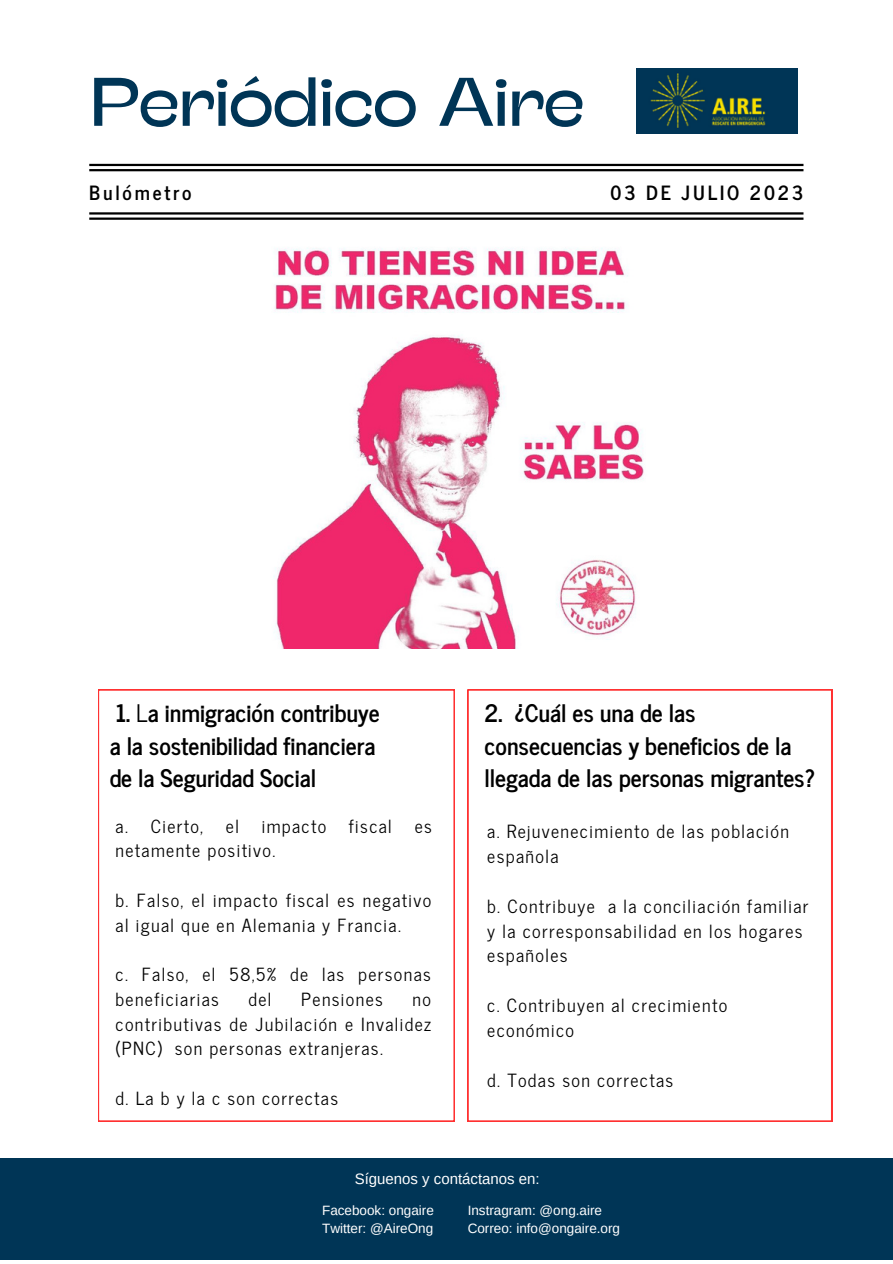
<style>
.page{position:relative;width:893px;height:1264px;background:#fff}
.page>*{position:absolute;margin:0;border:0;box-sizing:border-box;transform-origin:0 0}
.t1{font:68.55px "Stinger Wide";color:#003556}
.t2{font:700 24px/32.5px "News Cycle";color:#000}
.t3{font:700 19.5px "News Cycle";letter-spacing:.145em;color:#000}
.t4{font:18px/24.8px "News Cycle";letter-spacing:.075em;color:#000}
.t5{font:15px "Arimo";color:#fff}
.t6{font:13.5px "Arimo";color:#fff}
.s1{font-weight:400}
</style>
<div class="page">
<hr style="left:89px;top:217px;width:714px;height:3px;background:#000">
<hr style="left:89px;top:169px;width:714px;height:2px;background:#000">
<hr style="left:89px;top:212px;width:714px;height:2px;background:#000">
<hr style="left:89px;top:164px;width:714px;height:2px;background:#000">
<img style="left:636px;top:69px;width:161px;height:64px">
<div style="left:0;top:1158px;width:892px;height:102px;background:#003556"></div>
<img style="left:274px;top:248px;width:370px;height:400px">
<svg style="left:98px;top:689px;width:356px;height:432px"></svg>
<svg style="left:467px;top:689px;width:365px;height:432px"></svg>
<p class="t1" style="left:90px;top:59px;width:495px">Periódico Aire</p>
<p class="t3" style="left:89px;top:175px;width:104px">Bulómetro</p>
<p class="t3" style="left:610px;top:175px;width:194px">03 DE JULIO 2023</p>
<p class="t2" style="left:116px;top:695px;width:265px">1. <span class="s1">L</span>a inmigración contribuye</p>
<p class="t2" style="left:110px;top:728px;width:267px">a la sostenibilidad financiera</p>
<p class="t2" style="left:110px;top:760px;width:208px">de la Seguridad Social</p>
<p class="t4" style="left:116px;top:812px;width:89px">a. Cierto,</p>
<p class="t4" style="left:226px;top:812px;width:15px">el</p>
<p class="t4" style="left:262px;top:812px;width:66px">impacto</p>
<p class="t4" style="left:349px;top:812px;width:44px">fiscal</p>
<p class="t4" style="left:414px;top:812px;width:19px">es</p>
<p class="t4" style="left:116px;top:837px;width:161px">netamente positivo.</p>
<p class="t4" style="left:116px;top:886px;width:317px">b. Falso, el impacto fiscal es negativo al igual que en Alemania y Francia.</p>
<p class="t4" style="left:116px;top:960px;width:317px">c. Falso, el 58,5% de las personas beneficiarias</p>
<p class="t4" style="left:248px;top:985px;width:25px">del</p>
<p class="t4" style="left:301px;top:985px;width:83px">Pensiones</p>
<p class="t4" style="left:116px;top:985px;width:317px;text-align:justify;text-indent:297px">no contributivas de Jubilación e Invalidez (PNC) son personas extranjeras.</p>
<p class="t4" style="left:116px;top:1084px;width:224px">d. La b y la c son correctas</p>
<p class="t2" style="left:484px;top:695px;width:332px">2. ¿Cuál es una de las consecuencias y beneficios de la llegada de las personas migrantes?</p>
<p class="t4" style="left:487px;top:818px;width:303px">a. Rejuvenecimiento de las población española</p>
<p class="t4" style="left:487px;top:892px;width:323px">b. Contribuye a la conciliación familiar y la corresponsabilidad en los hogares españoles</p>
<p class="t4" style="left:487px;top:991px;width:241px">c. Contribuyen al crecimiento económico</p>
<p class="t4" style="left:487px;top:1066px;width:188px">d. Todas son correctas</p>
<p class="t5" style="left:355px;top:1170px;width:186px">Síguenos y contáctanos en:</p>
<p class="t6" style="left:322px;top:1202px;width:113px">Facebook: ongaire</p>
<p class="t6" style="left:322px;top:1220px;width:113px">Twitter: @AireOng</p>
<p class="t6" style="left:467px;top:1202px;width:136px">Instragram: @ong.aire</p>
<p class="t6" style="left:467px;top:1220px;width:154px">Correo: info@ongaire.org</p>
</div>
